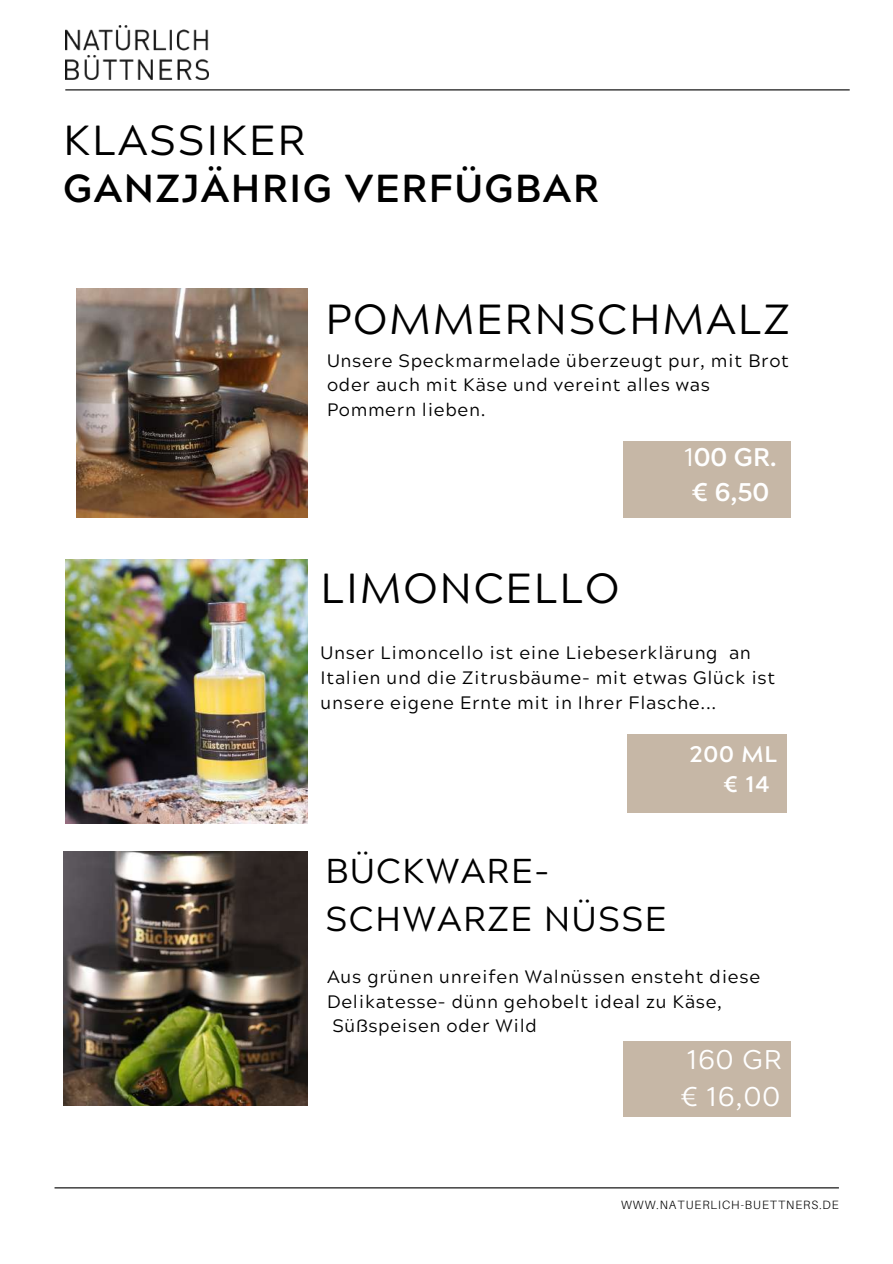
<style>
.page{position:relative;width:893px;height:1264px;background:#fff}
.page>*{position:absolute;margin:0;border:0;box-sizing:border-box;transform-origin:0 0}
.t1{font:42px "Acherus Grotesque";letter-spacing:.04em;color:#000}
.t2{font:700 39px "Acherus Grotesque";letter-spacing:.04em;color:#000}
.t3{font:34.5px/47.2px "Acherus Grotesque";letter-spacing:.04em;color:#000}
.t4{font:27px/37.2px "Acherus Grotesque";letter-spacing:.04em;color:#fff}
.t5{font:700 25.5px/34.8px "Acherus Grotesque";color:#fff;text-align:center}
.t6{font:700 22.5px/30.3px "Acherus Grotesque";letter-spacing:.04em;color:#fff}
.t7{font:18px/24.8px "Acherus Grotesque";letter-spacing:.04em;color:#000}
.t8{font:300 12px "Aileron";letter-spacing:.08em;color:#000}
.s1{font-weight:400}
</style>
<div class="page">
<hr style="left:65px;top:89px;width:784px;height:1px;background:#000">
<hr style="left:55px;top:1187px;width:783px;height:1px;background:#000">
<img style="left:63px;top:852px;width:245px;height:253px">
<div style="left:623px;top:441px;width:167px;height:76px;background:#c6b7a6"></div>
<div style="left:627px;top:733px;width:159px;height:79px;background:#c6b7a6"></div>
<div style="left:623px;top:1040px;width:167px;height:76px;background:#c6b7a6"></div>
<img style="left:66px;top:26px;width:143px;height:54px">
<img style="left:66px;top:559px;width:242px;height:264px">
<img style="left:77px;top:289px;width:230px;height:228px">
<h1 class="t1" style="left:63px;top:123px;width:244px">KLASSIKER</h1>
<h2 class="t2" style="left:63px;top:173px;width:537px">GANZJÄHRIG VERFÜGBAR</h2>
<h1 class="t1" style="left:325px;top:302px;width:465px">POMMERNSCHMALZ</h1>
<p class="t7" style="left:327px;top:350px;width:463px">Unsere Speckmarmelade überzeugt pur, mit Brot oder auch mit Käse und vereint alles was<br>Pommern lieben.</p>
<h1 class="t1" style="left:320px;top:572px;width:300px">LIMONCELLO</h1>
<h3 class="t5" style="left:684px;top:443px;width:94px"><span class="s1">1</span>00 GR. € 6,50</h3>
<p class="t7" style="left:320px;top:642px;width:456px">Unser Limoncello ist eine Liebeserklärung an<br>Italien und die Zitrusbäume- mit etwas Glück ist unsere eigene Ernte mit in Ihrer Flasche...</p>
<h3 class="t3" style="left:325px;top:852px;width:343px">BÜCKWARE-<br>SCHWARZE NÜSSE</h3>
<p class="t6" style="left:723px;top:741px;width:55px;text-indent:-34px">200 ML € 14</p>
<p class="t7" style="left:327px;top:966px;width:434px">Aus grünen unreifen Walnüssen ensteht diese<br>Delikatesse- dünn gehobelt ideal zu Käse,<br>Süßspeisen oder Wild</p>
<h3 class="t4" style="left:681px;top:1044px;width:102px">160 GR € 16,00</h3>
<p class="t8" style="left:621px;top:1197px;width:219px">WWW.NATUERLICH-BUETTNERS.DE</p>
</div>
